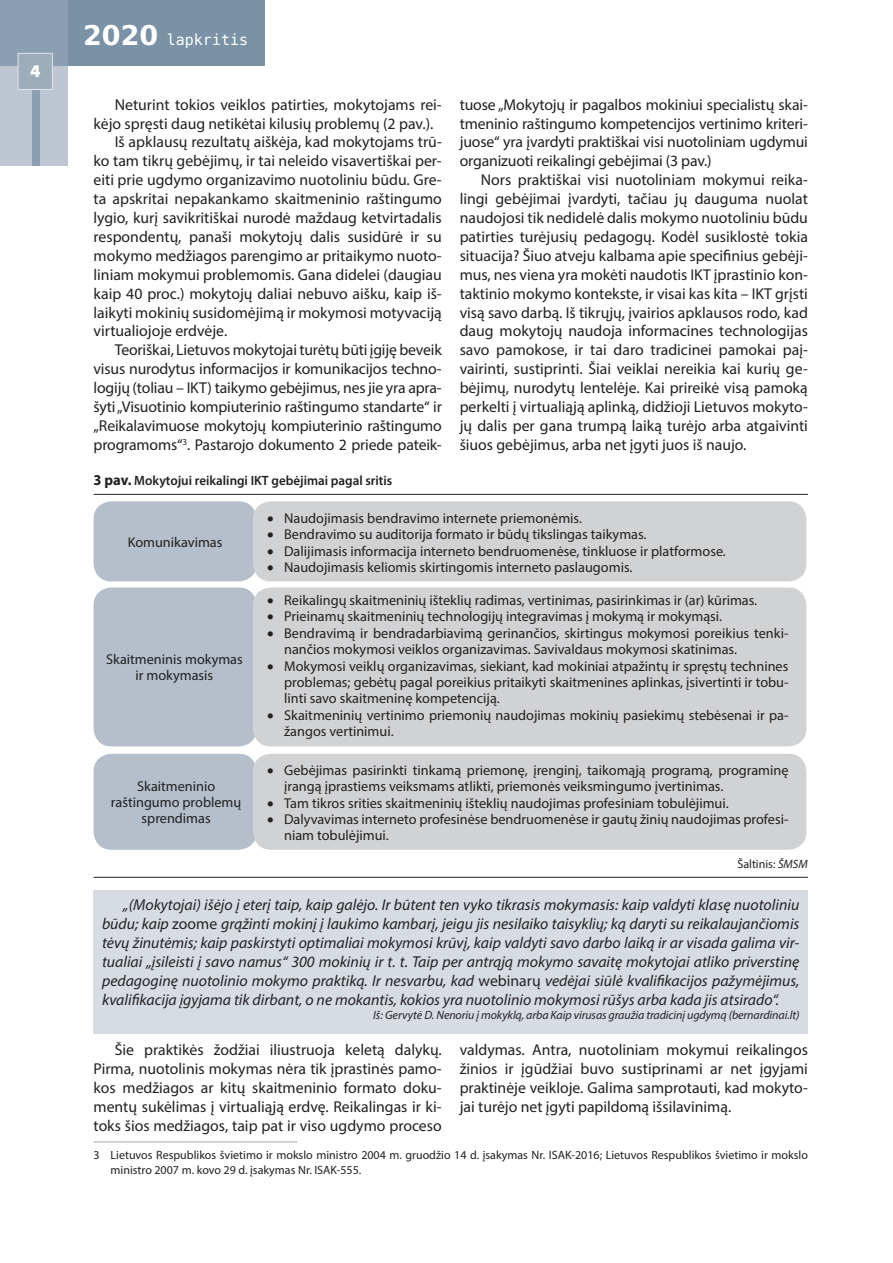
<style>
.page{position:relative;width:893px;height:1263px;background:#fff}
.page>*{position:absolute;margin:0;border:0;box-sizing:border-box;transform-origin:0 0}
.t1{font:900 18px "Myriad Pro";color:#fff}
.t2{font:15.75px/18.9px "Myriad Pro";color:#231f20;text-align:justify}
.t3{font:italic 15.75px/18.9px "Myriad Pro";color:#231f20;text-align:justify}
.t4{font:15px "DejaVu Sans Mono";color:#fff}
.t5{font:14.25px/16.4px "Myriad Pro";color:#231f20}
.t6{font:600 13.5px "Myriad Pro";color:#231f20}
.t7{font:12px/14.4px "Myriad Pro";color:#231f20}
.t8{font:italic 12px "Myriad Pro";letter-spacing:-.01em;color:#231f20}
.s1{font-family:"DejaVu Sans";font-weight:700;font-size:27px}
.s2{font-weight:700;font-size:15px}
.s3{font-style:italic}
.s4{font-style:normal}
</style>
<div class="page">
<div style="left:0;top:0;width:265px;height:66px;background:#7a91a6"></div>
<div style="left:0;top:0;width:68px;height:166px;background:#8c9fb2"></div>
<div style="left:40px;top:66px;width:28px;height:100px;background:#bdc6d1"></div>
<div style="left:0;top:66px;width:31px;height:100px;background:#bdc6d1"></div>
<div style="left:18px;top:53px;width:35px;height:37px;background:#9eadbc;border:1px solid #e1e4e9"></div>
<hr style="left:94px;top:494px;width:714px;height:1px;background:#231f20">
<hr style="left:94px;top:877px;width:714px;height:1px;background:#231f20">
<div style="left:94px;top:501px;width:163px;height:80px;background:#b4bfcb;border-radius:18px"></div>
<div style="left:253px;top:501px;width:553px;height:80px;background:#d1d2d4;border-radius:18px"></div>
<div style="left:94px;top:587px;width:163px;height:159px;background:#b4bfcb;border-radius:18px"></div>
<div style="left:253px;top:587px;width:553px;height:159px;background:#d1d2d4;border-radius:18px"></div>
<div style="left:94px;top:754px;width:163px;height:96px;background:#b4bfcb;border-radius:18px"></div>
<div style="left:253px;top:754px;width:553px;height:96px;background:#d1d2d4;border-radius:18px"></div>
<div style="left:94px;top:890px;width:714px;height:143px;background:#d7dce3"></div>
<hr style="left:94px;top:1141px;width:204px;height:1px;background:#a8a9ad">
<p class="t1" style="left:30px;top:61px;width:12px">4</p>
<p class="t4" style="left:83px;top:29px;width:166px"><span class="s1">2020</span> lapkritis</p>
<p class="t2" style="left:115px;top:95px;width:328px">Neturint tokios veiklos patirties, mokytojams rei-</p>
<p class="t2" style="left:94px;top:114px;width:341px">kėjo spręsti daug netikėtai kilusių problemų (2 pav.).</p>
<p class="t2" style="left:115px;top:132px;width:329px">Iš apklausų rezultatų aiškėja, kad mokytojams trū-</p>
<p class="t2" style="left:94px;top:151px;width:350px">ko tam tikrų gebėjimų, ir tai neleido visavertiškai per-</p>
<p class="t2" style="left:94px;top:170px;width:350px">eiti prie ugdymo organizavimo nuotoliniu būdu. Gre-</p>
<p class="t2" style="left:94px;top:189px;width:350px">ta apskritai nepakankamo skaitmeninio raštingumo</p>
<p class="t2" style="left:94px;top:208px;width:350px">lygio, kurį savikritiškai nurodė maždaug ketvirtadalis</p>
<p class="t2" style="left:94px;top:227px;width:350px">respondentų, panaši mokytojų dalis susidūrė ir su</p>
<p class="t2" style="left:94px;top:246px;width:350px">mokymo medžiagos parengimo ar pritaikymo nuoto-</p>
<p class="t2" style="left:94px;top:265px;width:350px">liniam mokymui problemomis. Gana didelei (daugiau</p>
<p class="t2" style="left:94px;top:284px;width:350px">kaip 40 proc.) mokytojų daliai nebuvo aišku, kaip iš-</p>
<p class="t2" style="left:94px;top:303px;width:350px">laikyti mokinių susidomėjimą ir mokymosi motyvaciją</p>
<p class="t2" style="left:94px;top:321px;width:135px">virtualiojoje erdvėje.</p>
<p class="t2" style="left:115px;top:340px;width:328px">Teoriškai, Lietuvos mokytojai turėtų būti įgiję beveik</p>
<p class="t2" style="left:94px;top:359px;width:350px">visus nurodytus informacijos ir komunikacijos techno-</p>
<p class="t2" style="left:94px;top:378px;width:350px">logijų (toliau – IKT) taikymo gebėjimus, nes jie yra apra-</p>
<p class="t2" style="left:94px;top:397px;width:350px">šyti „Visuotinio kompiuterinio raštingumo standarte“ ir</p>
<p class="t2" style="left:94px;top:416px;width:350px">„Reikalavimuose mokytojų kompiuterinio raštingumo</p>
<p class="t2" style="left:94px;top:435px;width:350px">programoms“<sup>3</sup>. Pastarojo dokumento 2 priede pateik-</p>
<p class="t6" style="left:94px;top:472px;width:300px"><span class="s2">3 pav.</span> Mokytojui reikalingi IKT gebėjimai pagal sritis</p>
<p class="t2" style="left:460px;top:95px;width:350px">tuose „Mokytojų ir pagalbos mokiniui specialistų skai&shy;tmeninio raštingumo kompetencijos vertinimo kriteri&shy;juose“ yra įvardyti praktiškai visi nuotoliniam ugdymui organizuoti reikalingi gebėjimai (3 pav.)</p>
<p class="t2" style="left:460px;top:170px;width:350px;text-indent:21px">Nors praktiškai visi nuotoliniam mokymui reika&shy;lingi gebėjimai įvardyti, tačiau jų dauguma nuolat naudojosi tik nedidelė dalis mokymo nuotoliniu būdu patirties turėjusių pedagogų. Kodėl susiklostė tokia situacija? Šiuo atveju kalbama apie specifinius gebėji&shy;mus, nes viena yra mokėti naudotis IKT įprastinio kon&shy;taktinio mokymo kontekste, ir visai kas kita – IKT grįsti visą savo darbą. Iš tikrųjų, įvairios apklausos rodo, kad daug mokytojų naudoja informacines technologijas savo pamokose, ir tai daro tradicinei pamokai paį&shy;vairinti, sustiprinti. Šiai veiklai nereikia kai kurių ge&shy;bėjimų, nurodytų lentelėje. Kai prireikė visą pamoką perkelti į virtualiąją aplinką, didžioji Lietuvos mokyto&shy;jų dalis per gana trumpą laiką turėjo arba atgaivinti šiuos gebėjimus, arba net įgyti juos iš naujo.</p>
<p class="t5" style="left:128px;top:533px;width:96px">Komunikavimas</p>
<p class="t5" style="left:106px;top:651px;width:138px;text-align:center">Skaitmeninis mokymas ir mokymasis</p>
<p class="t5" style="left:267px;top:510px;width:316px">• Naudojimasis bendravimo internete priemonėmis.</p>
<p class="t5" style="left:267px;top:526px;width:381px">• Bendravimo su auditorija formato ir būdų tikslingas taikymas.</p>
<p class="t5" style="left:267px;top:543px;width:460px">• Dalijimasis informacija interneto bendruomenėse, tinkluose ir platformose.</p>
<p class="t5" style="left:267px;top:559px;width:367px">• Naudojimasis keliomis skirtingomis interneto paslaugomis.</p>
<p class="t5" style="left:267px;top:592px;width:492px">• Reikalingų skaitmeninių išteklių radimas, vertinimas, pasirinkimas ir (ar) kūrimas.</p>
<p class="t5" style="left:267px;top:608px;width:457px">• Prieinamų skaitmeninių technologijų integravimas į mokymą ir mokymąsi.</p>
<p class="t5" style="left:284px;top:625px;width:506px;text-indent:-17px">• Bendravimą ir bendradarbiavimą gerinančios, skirtingus mokymosi poreikius tenki&shy;nančios mokymosi veiklos organizavimas. Savivaldaus mokymosi skatinimas.</p>
<p class="t5" style="left:284px;top:657px;width:506px;text-align:justify;text-indent:-17px">• Mokymosi veiklų organizavimas, siekiant, kad mokiniai atpažintų ir spręstų technines problemas; gebėtų pagal poreikius pritaikyti skaitmenines aplinkas, įsivertinti ir tobu&shy;linti savo skaitmeninę kompetenciją.</p>
<p class="t5" style="left:284px;top:707px;width:506px;text-indent:-17px">• Skaitmeninių vertinimo priemonių naudojimas mokinių pasiekimų stebėsenai ir pa&shy;žangos vertinimui.</p>
<p class="t5" style="left:284px;top:762px;width:506px;text-indent:-17px">• Gebėjimas pasirinkti tinkamą priemonę, įrenginį, taikomąją programą, programinę įrangą įprastiems veiksmams atlikti, priemonės veiksmingumo įvertinimas.</p>
<p class="t5" style="left:267px;top:794px;width:463px">• Tam tikros srities skaitmeninių išteklių naudojimas profesiniam tobulėjimui.</p>
<p class="t5" style="left:284px;top:811px;width:506px;text-indent:-17px">• Dalyvavimas interneto profesinėse bendruomenėse ir gautų žinių naudojimas profesi&shy;niam tobulėjimui.</p>
<p class="t7" style="left:737px;top:857px;width:72px">Šaltinis: <span class="s3">ŠMSM</span></p>
<p class="t3" style="left:102px;top:895px;width:699px;text-indent:21px">„(Mokytojai) išėjo į eterį taip, kaip galėjo. Ir būtent ten vyko tikrasis mokymasis: kaip valdyti klasę nuotoliniu būdu; kaip <span class="s4">zoome</span> grąžinti mokinį į laukimo kambarį, jeigu jis nesilaiko taisyklių; ką daryti su reikalaujančiomis tėvų žinutėmis; kaip paskirstyti optimaliai mokymosi krūvį, kaip valdyti savo darbo laiką ir ar visada galima vir&shy;tualiai „įsileisti į savo namus“ 300 mokinių ir t. t. Taip per antrąją mokymo savaitę mokytojai atliko priverstinę pedagoginę nuotolinio mokymo praktiką. Ir nesvarbu, kad <span class="s4">webinarų</span> vedėjai siūlė kvalifikacijos pažymėjimus, kvalifikacija įgyjama tik dirbant, o ne mokantis, kokios yra nuotolinio mokymosi rūšys arba kada jis atsirado“.</p>
<p class="t8" style="left:373px;top:1008px;width:428px">Iš: Gervytė D. Nenoriu į mokyklą, arba Kaip virusas graužia tradicinį ugdymą (bernardinai.lt)</p>
<p class="t5" style="left:111px;top:777px;width:132px;text-align:center">Skaitmeninio raštingumo problemų sprendimas</p>
<p class="t2" style="left:94px;top:1040px;width:350px;text-indent:21px">Šie praktikės žodžiai iliustruoja keletą dalykų.<br>Pirma, nuotolinis mokymas nėra tik įprastinės pamo&shy;kos medžiagos ar kitų skaitmeninio formato doku&shy;mentų sukėlimas į virtualiąją erdvę. Reikalingas ir ki&shy;toks šios medžiagos, taip pat ir viso ugdymo proceso</p>
<p class="t2" style="left:460px;top:1040px;width:350px">valdymas. Antra, nuotoliniam mokymui reikalingos žinios ir įgūdžiai buvo sustiprinami ar net įgyjami praktinėje veikloje. Galima samprotauti, kad mokyto&shy;jai turėjo net įgyti papildomą išsilavinimą.</p>
<p class="t7" style="left:111px;top:1148px;width:699px;text-indent:-17px">3 Lietuvos Respublikos švietimo ir mokslo ministro 2004 m. gruodžio 14 d. įsakymas Nr. ISAK-2016; Lietuvos Respublikos švietimo ir mokslo ministro 2007 m. kovo 29 d. įsakymas Nr. ISAK-555.</p>
</div>
